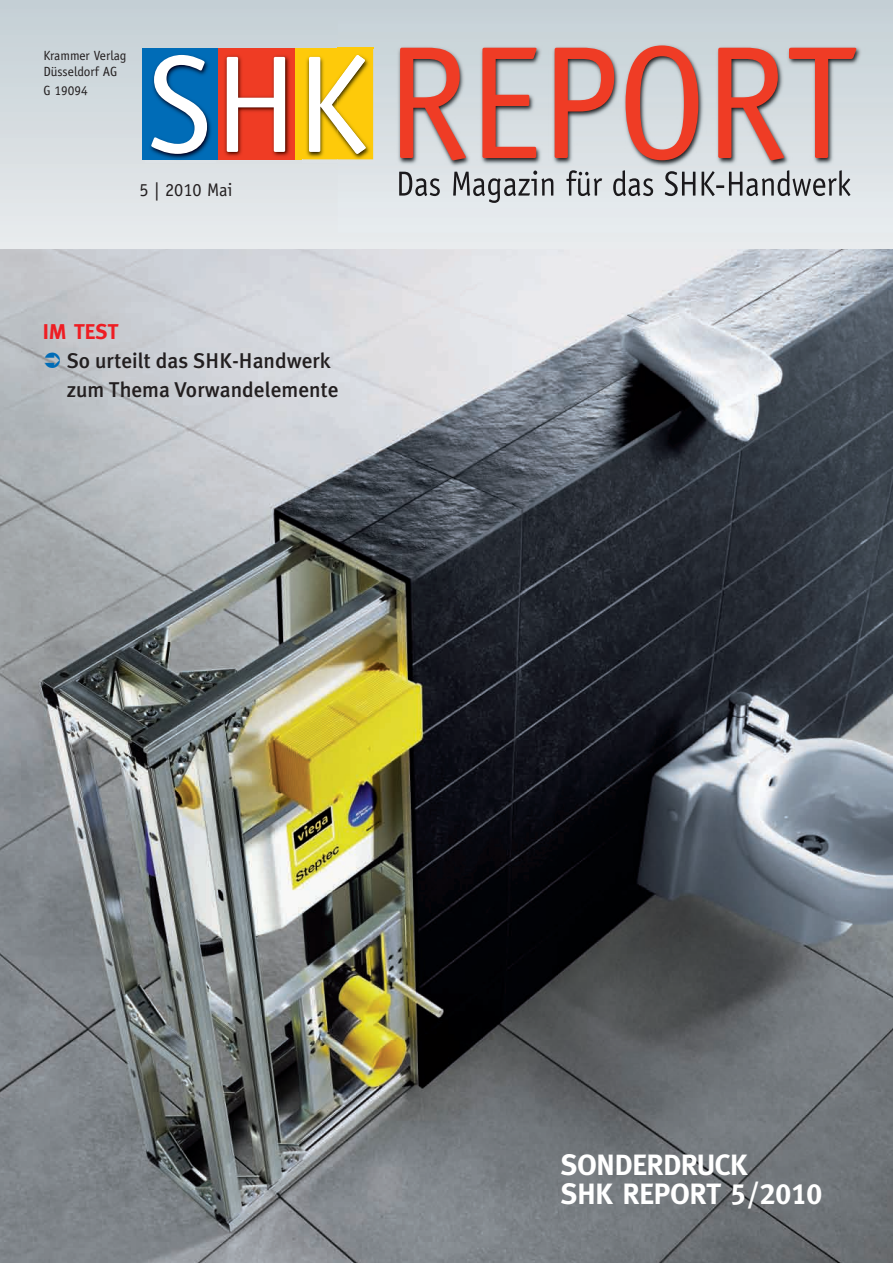
<style>
.page{position:relative;width:893px;height:1263px;background:#fff}
.page>*{position:absolute;margin:0;border:0;box-sizing:border-box;transform-origin:0 0}
.t1{font:161.1px "Officina Sans";letter-spacing:-.015em;color:#ef3c25}
.t2{font:700 29.4px/29px "Meta";letter-spacing:-.005em;color:#fff}
.t3{font:500 21.3px/29px "Meta Plus";color:#231f20}
.t4{font:700 21.3px "Meta";color:#ee1d23}
.t5{font:18.3px "Officina Sans";color:#231f20}
.t6{font:13.35px/16px "Officina Sans";color:#231f20}
.s1{font-family:"Meta Plus Bold Caps";font-weight:400}
</style>
<div class="page">
<img style="left:0;top:249px;width:893px;height:1014px">
<div style="left:0;top:0;width:893px;height:249px;background:linear-gradient(to bottom,#c3cfd4,#e9ebed)"></div>
<div style="left:142px;top:48px;width:76px;height:111px;background:#006cb7"></div>
<div style="left:218px;top:48px;width:79px;height:111px;background:#ef3c25"></div>
<div style="left:295px;top:48px;width:78px;height:111px;background:#feca0a"></div>
<img style="left:303px;top:159px;width:35px;height:4px">
<img style="left:306px;top:57px;width:17px;height:101px">
<img style="left:221px;top:55px;width:73px;height:105px">
<svg style="left:227px;top:57px;width:58px;height:95px"></svg>
<img style="left:145px;top:54px;width:71px;height:109px">
<svg style="left:151px;top:55px;width:56px;height:99px"></svg>
<img style="left:338px;top:20px;width:555px;height:213px">
<img style="left:399px;top:172px;width:131px;height:31px">
<img style="left:338px;top:48px;width:35px;height:1px">
<img style="left:338px;top:49px;width:37px;height:110px">
<svg style="left:309px;top:55px;width:57px;height:99px"></svg>
<svg style="left:45px;top:352px;width:15px;height:16px"></svg>
<p class="t6" style="left:43px;top:48px;width:85px">Krammer Verlag<br>Düsseldorf AG</p>
<p class="t6" style="left:43px;top:84px;width:46px">G 19094</p>
<p class="t5" style="left:140px;top:183px;width:95px">5 | 2010 Mai</p>
<p class="t4" style="left:43px;top:323px;width:77px">IM TEST</p>
<p class="t3" style="left:67px;top:347px;width:273px">So urteilt das SHK-Handwerk zum Thema Vorwandelemente</p>
<h1 class="t1" style="left:386px;top:41px;width:472px">REPORT</h1>
<h2 class="t2" style="left:561px;top:1152px;width:263px">SONDERDRUCK<br>SHK REPORT <span class="s1">5/2010</span></h2>
</div>
